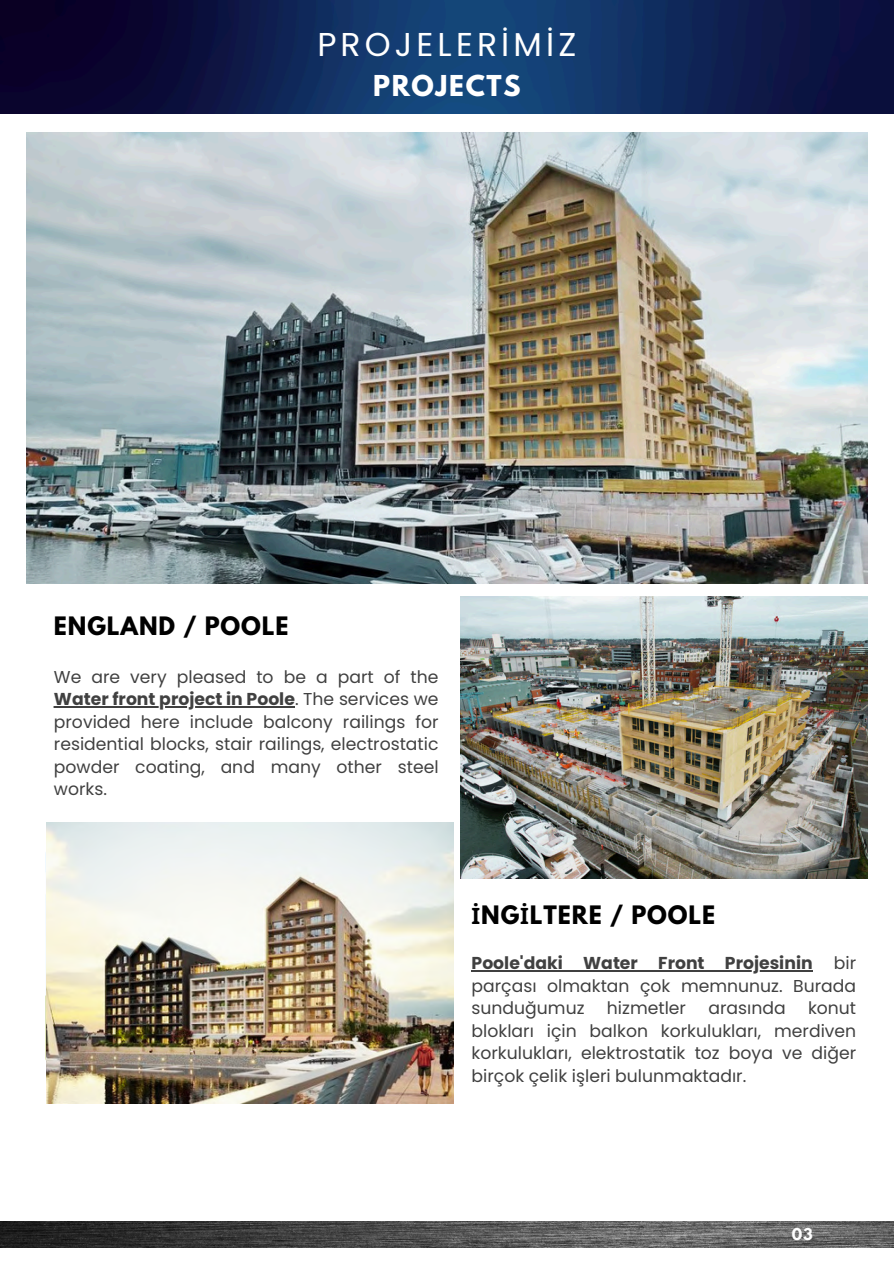
<style>
.page{position:relative;width:894px;height:1264px;background:#fff}
.page>*{position:absolute;margin:0;border:0;box-sizing:border-box;transform-origin:0 0}
.t1{font:33px "Poppins";letter-spacing:.125em;color:#fff}
.t2{font:700 25.5px "League Spartan";letter-spacing:.065em;color:#fff}
.t3{font:700 22.5px "League Spartan";letter-spacing:.04em;color:#000}
.t4{font:17.25px/22.5px "Poppins";color:#000;text-align:justify}
.t5{font:700 14.4px "League Spartan";color:#fff}
.s1{font-weight:700}
.s2{font-family:"Noto Sans"}
</style>
<div class="page">
<img style="left:0;top:0;width:893px;height:114px">
<img style="left:27px;top:132px;width:840px;height:451px">
<img style="left:460px;top:597px;width:407px;height:281px">
<img style="left:47px;top:822px;width:406px;height:281px">
<hr style="left:54px;top:706px;width:241px;height:1px;background:#000">
<hr style="left:471px;top:970px;width:341px;height:1px;background:#000">
<img style="left:0;top:1221px;width:893px;height:26px">
<p class="t1" style="left:317px;top:21px;width:260px">PROJELERİMİZ</p>
<p class="t2" style="left:373px;top:73px;width:149px">PROJECTS</p>
<h2 class="t3" style="left:54px;top:614px;width:236px">ENGLAND / POOLE</h2>
<p class="t4" style="left:54px;top:665px;width:386px">We are very pleased to be a part of the <span class="s1">Water front project in Poole</span>. The services we provided here include balcony railings for residential blocks, stair railings, electrostatic powder coating, and many other steel works.</p>
<h3 class="t3" style="left:471px;top:904px;width:245px"><span class="s2">İ</span>NG<span class="s2">İ</span>LTERE / POOLE</h3>
<p class="t4" style="left:471px;top:952px;width:386px"><span class="s1">Poole'daki Water Front Projesinin</span> bir parçası olmaktan çok memnunuz. Burada sunduğumuz</p>
<p class="t4" style="left:606px;top:997px;width:81px">hizmetler</p>
<p class="t4" style="left:708px;top:997px;width:79px">arasında</p>
<p class="t4" style="left:471px;top:997px;width:386px;text-indent:336px">konut blokları için balkon korkulukları, merdiven korkulukları, elektrostatik toz boya ve diğer birçok çelik işleri bulunmaktadır.</p>
<p class="t5" style="left:791px;top:1226px;width:22px">03</p>
</div>
